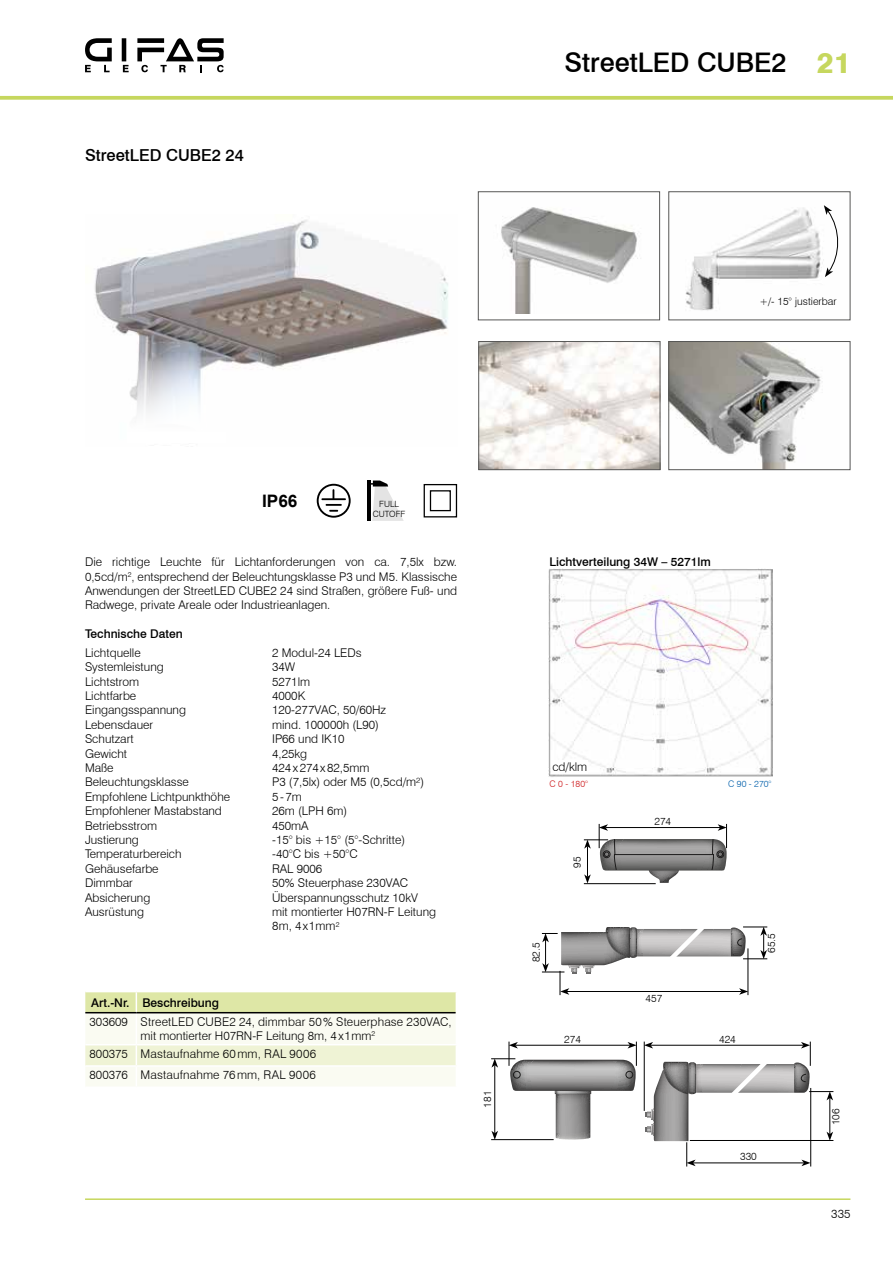
<style>
.page{position:relative;width:893px;height:1263px;background:#fff}
.page>*{position:absolute;margin:0;border:0;box-sizing:border-box;transform-origin:0 0}
.t1{font:800 28.5px "Swiss 721 BT";color:#c6d75e}
.t2{font:500 27px "Swiss 721 BT";color:#000}
.t3{font:700 17.25px "Arial";color:#000}
.t4{font:500 16.5px "Swiss 721 BT";color:#000}
.t5{font:300 12px/14.4px "Swiss 721 BT";color:#000}
.t6{font:500 12px "Swiss 721 BT";color:#000}
.t7{font:300 10.5px "Swiss 721 BT";color:#000}
.t8{font:300 9px "Swiss 721 BT";color:#005faa}
.t9{font:300 9px "Swiss 721 BT";color:#cd1719}
.t10{font:300 8.55px/10.4px "Swiss 721 BT";color:#000;text-align:center}
</style>
<div class="page">
<hr style="left:85px;top:1198px;width:765px;height:2px;background:#c6d75e">
<svg style="left:0;top:96px;width:893px;height:4px;fill:#c6d75e"></svg>
<hr style="left:122px;top:38px;width:4px;height:23px;background:#000">
<svg style="left:85px;top:38px;width:27px;height:34px"></svg>
<svg style="left:123px;top:65px;width:6px;height:7px"></svg>
<svg style="left:137px;top:38px;width:87px;height:34px"></svg>
<hr style="left:584px;top:883px;width:72px;height:1px;background:#000">
<svg style="left:584px;top:824px;width:143px;height:59px"></svg>
<svg style="left:491px;top:1041px;width:146px;height:99px"></svg>
<img style="left:548px;top:569px;width:225px;height:208px">
<div style="left:551px;top:760px;width:37px;height:14px;background:#fff"></div>
<svg style="left:542px;top:926px;width:225px;height:69px"></svg>
<svg style="left:644px;top:1041px;width:189px;height:125px"></svg>
<svg style="left:321px;top:489px;width:25px;height:23px"></svg>
<div style="left:317px;top:484px;width:34px;height:34px;border:2px solid #000;border-radius:50%"></div>
<div style="left:424px;top:484px;width:33px;height:33px;border:1px solid #000"></div>
<div style="left:430px;top:490px;width:21px;height:21px;border:1px solid #000"></div>
<svg style="left:371px;top:480px;width:33px;height:41px"></svg>
<hr style="left:368px;top:481px;width:3px;height:40px;background:#000">
<img style="left:94px;top:220px;width:354px;height:150px">
<svg style="left:127px;top:344px;width:99px;height:69px"></svg>
<img style="left:670px;top:343px;width:153px;height:125px">
<div style="left:668px;top:341px;width:182px;height:129px;border:1px solid #575756"></div>
<img style="left:480px;top:343px;width:178px;height:125px">
<div style="left:478px;top:341px;width:182px;height:129px;border:1px solid #575756"></div>
<img style="left:501px;top:207px;width:140px;height:107px">
<div style="left:478px;top:191px;width:182px;height:129px;border:1px solid #575756"></div>
<img style="left:685px;top:207px;width:139px;height:104px">
<div style="left:668px;top:191px;width:182px;height:129px;border:1px solid #575756"></div>
<svg style="left:824px;top:205px;width:15px;height:72px"></svg>
<svg style="left:85px;top:992px;width:371px;height:94px"></svg>
<hr style="left:85px;top:1012px;width:51px;height:1px;background:#000">
<hr style="left:136px;top:1012px;width:320px;height:1px;background:#000">
<h3 class="t4" style="left:85px;top:145px;width:160px">StreetLED CUBE2 24</h3>
<h2 class="t2" style="left:564px;top:46px;width:224px">StreetLED CUBE2</h2>
<h1 class="t1" style="left:817px;top:45px;width:35px">21</h1>
<p class="t7" style="left:759px;top:295px;width:79px">+/- 15° justierbar</p>
<h3 class="t3" style="left:262px;top:489px;width:37px">IP66</h3>
<p class="t10" style="left:373px;top:498px;width:34px">FULL<br>CUTOFF</p>
<p class="t5" style="left:85px;top:555px;width:374px;text-align:justify">Die richtige Leuchte für Lichtanforderungen von ca. 7,5lx bzw.<br>0,5cd/m<sup>2</sup>, entsprechend der Beleuchtungsklasse P3 und M5. Klassische Anwendungen der StreetLED CUBE2 24 sind Straßen, größere Fuß- und Radwege, private Areale oder Industrieanlagen.</p>
<p class="t6" style="left:85px;top:627px;width:99px">Technische Daten</p>
<p class="t5" style="left:85px;top:645px;width:57px">Lichtquelle</p>
<p class="t5" style="left:272px;top:645px;width:91px">2 Modul-24 LEDs</p>
<p class="t5" style="left:85px;top:660px;width:80px">Systemleistung</p>
<p class="t5" style="left:272px;top:660px;width:25px">34W</p>
<p class="t5" style="left:85px;top:674px;width:56px">Lichtstrom</p>
<p class="t5" style="left:272px;top:674px;width:40px">5271lm</p>
<p class="t5" style="left:85px;top:688px;width:53px">Lichtfarbe</p>
<p class="t5" style="left:272px;top:688px;width:35px">4000K</p>
<p class="t5" style="left:85px;top:703px;width:103px">Eingangsspannung</p>
<p class="t5" style="left:272px;top:703px;width:116px">120-277VAC, 50/60Hz</p>
<p class="t5" style="left:85px;top:717px;width:70px">Lebensdauer</p>
<p class="t5" style="left:272px;top:717px;width:108px">mind. 100000h (L90)</p>
<p class="t5" style="left:85px;top:732px;width:50px">Schutzart</p>
<p class="t5" style="left:272px;top:732px;width:74px">IP66 und IK10</p>
<p class="t5" style="left:85px;top:746px;width:44px">Gewicht</p>
<p class="t5" style="left:272px;top:746px;width:37px">4,25kg</p>
<p class="t5" style="left:85px;top:760px;width:30px">Maße</p>
<p class="t5" style="left:272px;top:760px;width:99px">424x274x82,5mm</p>
<p class="t5" style="left:85px;top:775px;width:105px">Beleuchtungsklasse</p>
<p class="t5" style="left:272px;top:775px;width:154px">P3 (7,5lx) oder M5 (0,5cd/m²)</p>
<p class="t5" style="left:85px;top:789px;width:147px">Empfohlene Lichtpunkthöhe</p>
<p class="t5" style="left:272px;top:789px;width:31px">5-7m</p>
<p class="t5" style="left:85px;top:804px;width:138px">Empfohlener Mastabstand</p>
<p class="t5" style="left:272px;top:804px;width:77px">26m (LPH 6m)</p>
<p class="t5" style="left:85px;top:818px;width:74px">Betriebsstrom</p>
<p class="t5" style="left:272px;top:818px;width:38px">450mA</p>
<p class="t5" style="left:85px;top:832px;width:55px">Justierung</p>
<p class="t5" style="left:272px;top:832px;width:135px">-15° bis +15° (5°-Schritte)</p>
<p class="t5" style="left:85px;top:847px;width:98px">Temperaturbereich</p>
<p class="t5" style="left:272px;top:847px;width:87px">-40°C bis +50°C</p>
<p class="t5" style="left:85px;top:861px;width:75px">Gehäusefarbe</p>
<p class="t5" style="left:272px;top:861px;width:52px">RAL 9006</p>
<p class="t5" style="left:85px;top:876px;width:49px">Dimmbar</p>
<p class="t5" style="left:272px;top:876px;width:137px">50% Steuerphase 230VAC</p>
<p class="t5" style="left:85px;top:890px;width:67px">Absicherung</p>
<p class="t5" style="left:272px;top:890px;width:147px">Überspannungsschutz 10kV</p>
<p class="t5" style="left:85px;top:904px;width:61px">Ausrüstung</p>
<p class="t5" style="left:272px;top:904px;width:165px">mit montierter H07RN-F Leitung<br>8m, 4x1mm<sup>2</sup></p>
<p class="t6" style="left:91px;top:995px;width:129px">Art.-Nr. Beschreibung</p>
<p class="t5" style="left:141px;top:1014px;width:313px;text-indent:-51px">303609 StreetLED CUBE2 24, dimmbar 50% Steuerphase 230VAC, mit montierter H07RN-F Leitung 8m, 4x1mm<sup>2</sup></p>
<p class="t5" style="left:90px;top:1043px;width:228px;line-height:21.3px">800375 Mastaufnahme 60mm, RAL 9006<br>800376 Mastaufnahme 76mm, RAL 9006</p>
<p class="t7" style="left:481px;top:1107px;width:18px;rotate:-90deg">181</p>
<p class="t6" style="left:550px;top:555px;width:163px">Lichtverteilung 34W – 5271lm</p>
<p class="t5" style="left:552px;top:760px;width:36px">cd/klm</p>
<p class="t9" style="left:550px;top:778px;width:40px">C 0 - 180°</p>
<p class="t8" style="left:728px;top:778px;width:45px">C 90 - 270°</p>
<p class="t7" style="left:571px;top:868px;width:13px;rotate:-90deg">95</p>
<p class="t7" style="left:654px;top:815px;width:18px">274</p>
<p class="t7" style="left:530px;top:962px;width:21px;rotate:-90deg">82.5</p>
<p class="t7" style="left:646px;top:992px;width:18px">457</p>
<p class="t7" style="left:564px;top:1032px;width:18px">274</p>
<p class="t7" style="left:719px;top:1032px;width:18px">424</p>
<p class="t7" style="left:765px;top:953px;width:21px;rotate:-90deg">65.5</p>
<p class="t7" style="left:740px;top:1150px;width:18px">330</p>
<p class="t7" style="left:829px;top:1125px;width:18px;rotate:-90deg">106</p>
<p class="t5" style="left:831px;top:1206px;width:21px">335</p>
</div>
